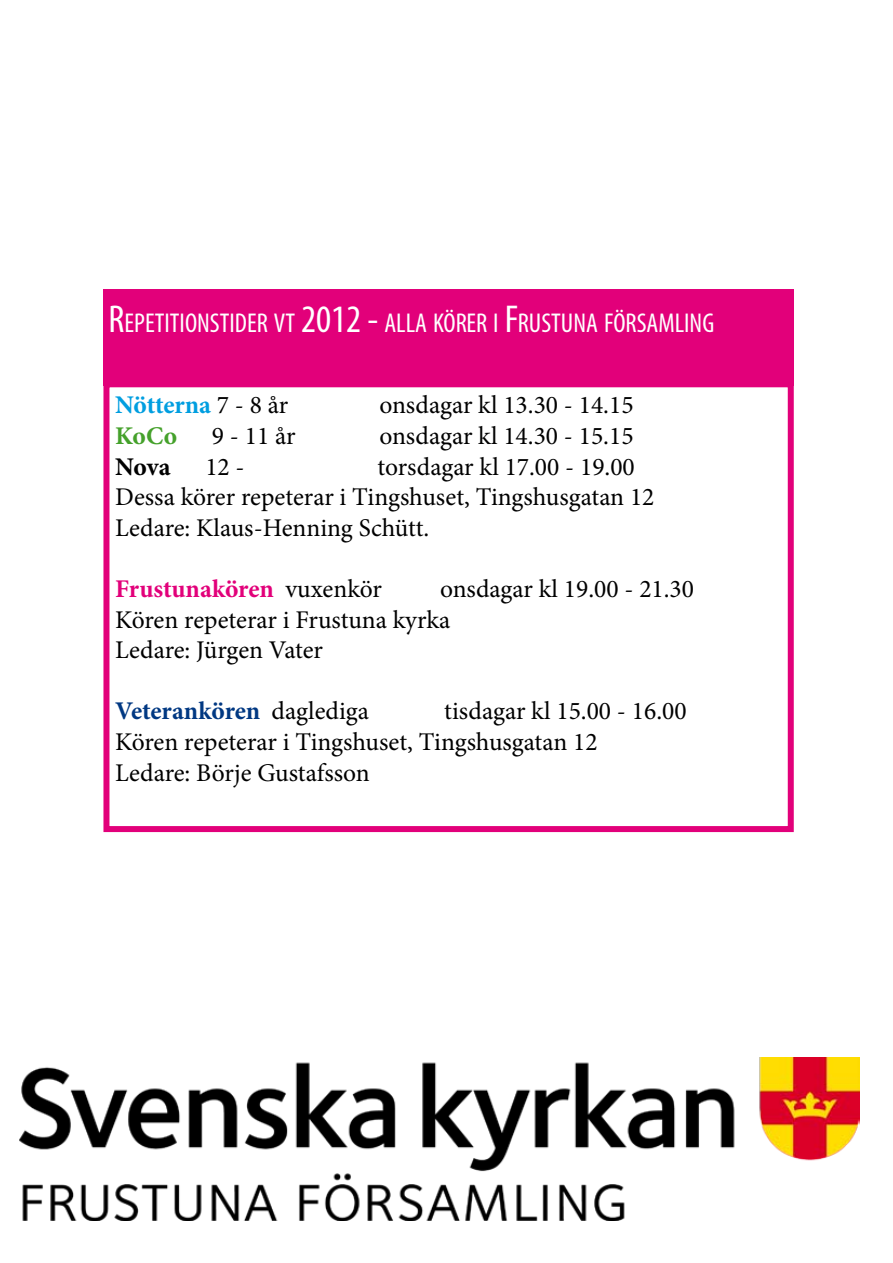
<style>
.page{position:relative;width:893px;height:1263px;background:#fff}
.page>*{position:absolute;margin:0;border:0;box-sizing:border-box;transform-origin:0 0}
.t1{font:condensed 27.3px "Myriad Pro";color:#fff}
.t2{font:25.5px/30.6px "Minion Pro";color:#000}
.t3{font:700 25.5px "Minion Pro";color:#e2007a}
.t4{font:700 25.5px "Minion Pro";color:#003882}
.t5{font:700 25.5px "Minion Pro";color:#009ee0}
.t6{font:700 25.5px "Minion Pro";color:#45a12b}
.t7{font:700 25.5px "Minion Pro";color:#000}
.s1{font-size:39px}
.s2{font-weight:400;color:#000}
</style>
<div class="page">
<img style="left:20px;top:1058px;width:839px;height:162px">
<div style="left:103px;top:381px;width:691px;height:451px;border:6px solid #e2007a"></div>
<div style="left:103px;top:289px;width:691px;height:97px;background:#e2007a"></div>
<p class="t1" style="left:109px;top:306px;width:607px"><span class="s1">R</span>EPETITIONSTIDER VT <span class="s1">2012 -</span> ALLA KÖRER I <span class="s1">F</span>RUSTUNA FÖRSAMLING</p>
<p class="t5" style="left:115px;top:387px;width:174px">Nötterna <span class="s2">7 - 8 år</span></p>
<p class="t2" style="left:379px;top:390px;width:256px">onsdagar kl 13.30 - 14.15</p>
<p class="t6" style="left:115px;top:418px;width:63px">KoCo</p>
<p class="t2" style="left:212px;top:421px;width:85px">9 - 11 år</p>
<p class="t2" style="left:379px;top:421px;width:256px">onsdagar kl 14.30 - 15.15</p>
<p class="t7" style="left:115px;top:448px;width:57px">Nova</p>
<p class="t2" style="left:205px;top:451px;width:41px">12 -</p>
<p class="t2" style="left:115px;top:451px;width:541px;text-indent:262px">torsdagar kl 17.00 - 19.00<br>Dessa körer repeterar i Tingshuset, Tingshusgatan 12<br>Ledare: Klaus-Henning Schütt.</p>
<p class="t3" style="left:115px;top:571px;width:268px">Frustunakören <span class="s2">vuxenkör</span></p>
<p class="t2" style="left:115px;top:574px;width:580px;text-indent:325px">onsdagar kl 19.00 - 21.30<br>Kören repeterar i Frustuna kyrka<br>Ledare: Jürgen Vater</p>
<p class="t4" style="left:115px;top:693px;width:255px">Veterankören <span class="s2">daglediga</span></p>
<p class="t2" style="left:115px;top:696px;width:573px;text-indent:329px">tisdagar kl 15.00 - 16.00<br>Kören repeterar i Tingshuset, Tingshusgatan 12<br>Ledare: Börje Gustafsson</p>
</div>
